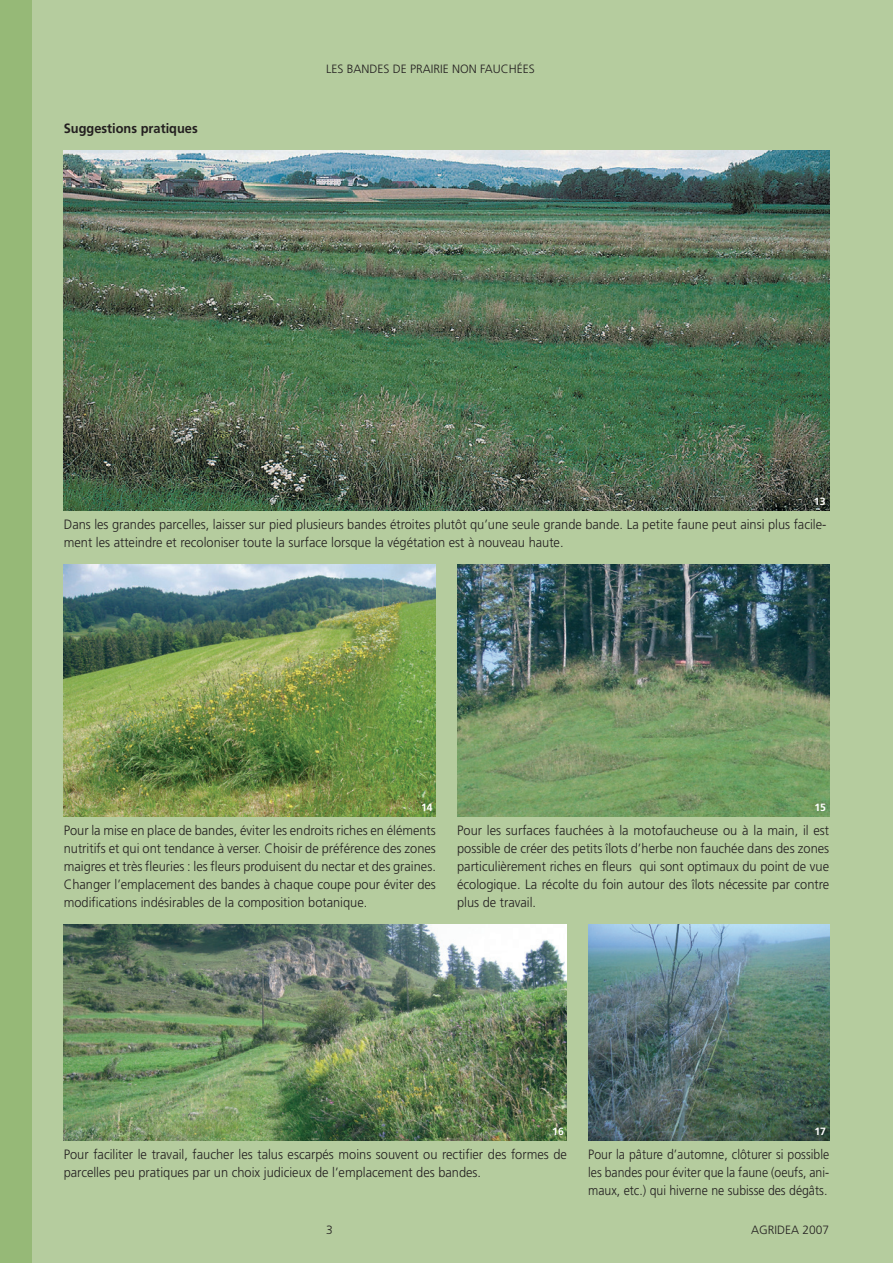
<style>
.page{position:relative;width:893px;height:1263px;background:#b5cc9e}
.page>*{position:absolute;margin:0;border:0;box-sizing:border-box;transform-origin:0 0}
.t1{font:300 13.5px/18px "Frutiger";color:#231f20;scale:.95 1}
.t2{font:300 13.5px/18px "Frutiger";color:#231f20;text-align:justify;scale:.91 1}
.t3{font:700 13.5px "Frutiger";color:#231f20;scale:.95 1}
.t4{font:300 12px "Frutiger";color:#231f20}
.t5{font:700 10.5px "Frutiger";color:#fff}
</style>
<div class="page">
<img style="left:64px;top:151px;width:765px;height:360px">
<img style="left:64px;top:565px;width:372px;height:252px">
<img style="left:64px;top:925px;width:503px;height:216px">
<img style="left:588px;top:925px;width:241px;height:216px">
<div style="left:0;top:0;width:32px;height:1263px;background:#96b977"></div>
<img style="left:457px;top:565px;width:372px;height:252px">
<p class="t3" style="left:64px;top:120px;width:143px">Suggestions pratiques</p>
<p class="t4" style="left:326px;top:62px;width:210px">LES BANDES DE PRAIRIE NON FAUCHÉES</p>
<p class="t5" style="left:814px;top:495px;width:13px">13</p>
<p class="t1" style="left:64px;top:515px;width:804px">Dans les grandes parcelles, laisser sur pied plusieurs bandes étroites plutôt qu’une seule grande bande. La petite faune peut ainsi plus facile&shy;ment les atteindre et recoloniser toute la surface lorsque la végétation est à nouveau haute.</p>
<p class="t5" style="left:421px;top:801px;width:13px">14</p>
<p class="t5" style="left:814px;top:801px;width:13px">15</p>
<p class="t1" style="left:64px;top:821px;width:393px;text-align:justify">Pour la mise en place de bandes, éviter les endroits riches en éléments nutritifs et qui ont tendance à verser. Choisir de préférence des zones maigres et très fleuries : les fleurs produisent du nectar et des graines.<br>Changer l’emplacement des bandes à chaque coupe pour éviter des modifications indésirables de la composition botanique.</p>
<p class="t1" style="left:457px;top:821px;width:393px;text-align:justify">Pour les surfaces fauchées à la motofaucheuse ou à la main, il est possible de créer des petits îlots d’herbe non fauchée dans des zones particulièrement riches en fleurs qui sont optimaux du point de vue écologique. La récolte du foin autour des îlots nécessite par contre plus de travail.</p>
<p class="t5" style="left:552px;top:1125px;width:13px">16</p>
<p class="t5" style="left:814px;top:1125px;width:13px">17</p>
<p class="t1" style="left:64px;top:1145px;width:531px">Pour faciliter le travail, faucher les talus escarpés moins souvent ou rectifier des formes de parcelles peu pratiques par un choix judicieux de l’emplacement des bandes.</p>
<p class="t2" style="left:588px;top:1145px;width:266px">Pour la pâture d’automne, clôturer si possible les bandes pour éviter que la faune (oeufs, ani&shy;maux, etc.) qui hiverne ne subisse des dégâts.</p>
<p class="t4" style="left:326px;top:1223px;width:8px">3</p>
<p class="t4" style="left:751px;top:1223px;width:80px">AGRIDEA 2007</p>
</div>
